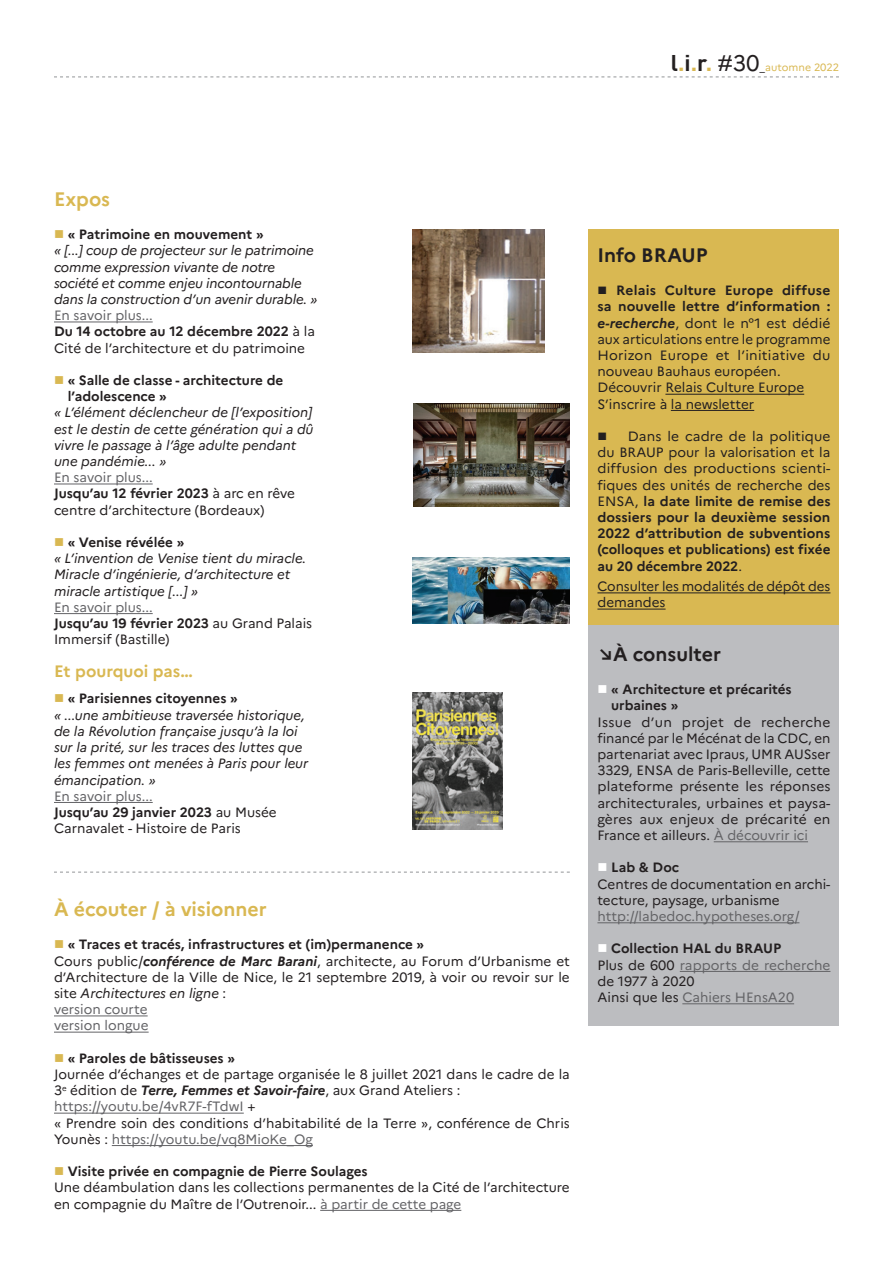
<style>
.page{position:relative;width:893px;height:1263px;background:#fff}
.page>*{position:absolute;margin:0;border:0;box-sizing:border-box;transform-origin:0 0}
.t1{font:700 19.5px "Marianne";color:#d9b852}
.t2{font:700 19.5px "Marianne";color:#231f20}
.t3{font:700 16.5px "Marianne";color:#d9b852}
.t4{font:13.5px/16.2px "Marianne";color:#231f20}
.t5{font:italic 13.5px/16.2px "Marianne";color:#231f20}
.t6{font:700 13.5px/16.2px "Marianne";color:#231f20}
.t7{font:13.5px/16.2px "Marianne";color:#636366}
.t8{font:10.5px "Marianne";color:#d9b852}
.s1{font-family:"DIN Pro";font-weight:700;font-size:22.5px;color:#231f20}
.s2{font-family:"DIN Pro";font-weight:700;font-size:22.5px}
.s3{font-size:22.5px;color:#231f20}
.s4{color:#231f20}
.s5{color:#d9b852}
.s6{font-weight:700;font-style:normal}
.s7{color:#636366}
.s8{font-weight:700}
.s9{font-weight:700;font-style:italic}
.s10{font-style:italic}
.s11{font-weight:400}
.s12{color:#fff}
.s13{font-weight:700;color:#231f20}
</style>
<div class="page">
<hr style="left:54px;top:321px;width:99px;height:1px;background:#636366">
<hr style="left:54px;top:483px;width:99px;height:1px;background:#636366">
<hr style="left:54px;top:613px;width:99px;height:1px;background:#636366">
<hr style="left:54px;top:802px;width:99px;height:1px;background:#636366">
<svg style="left:54px;top:77px;width:785px;height:1px"></svg>
<hr style="left:54px;top:1015px;width:94px;height:1px;background:#636366">
<hr style="left:54px;top:1032px;width:95px;height:1px;background:#636366">
<hr style="left:54px;top:1113px;width:190px;height:1px;background:#636366">
<hr style="left:112px;top:1145px;width:201px;height:1px;background:#636366">
<hr style="left:320px;top:1210px;width:141px;height:1px;background:#636366">
<img style="left:413px;top:230px;width:131px;height:123px">
<div style="left:589px;top:230px;width:250px;height:395px;background:#d9b852"></div>
<hr style="left:665px;top:394px;width:139px;height:1px;background:#231f20">
<hr style="left:671px;top:410px;width:83px;height:1px;background:#231f20">
<hr style="left:597px;top:592px;width:233px;height:1px;background:#231f20">
<hr style="left:597px;top:609px;width:69px;height:1px;background:#231f20">
<div style="left:589px;top:625px;width:250px;height:401px;background:#bcbdc0"></div>
<hr style="left:714px;top:841px;width:94px;height:1px;background:#636366">
<hr style="left:597px;top:922px;width:202px;height:1px;background:#636366">
<hr style="left:680px;top:971px;width:150px;height:1px;background:#636366">
<hr style="left:682px;top:1003px;width:112px;height:1px;background:#636366">
<svg style="left:54px;top:872px;width:516px;height:1px"></svg>
<img style="left:413px;top:403px;width:156px;height:104px">
<img style="left:412px;top:557px;width:158px;height:67px">
<img style="left:412px;top:693px;width:91px;height:137px">
<p class="t8" style="left:671px;top:61px;width:170px"><span class="s1">l</span><span class="s2">.</span><span class="s1">i</span><span class="s2">.</span><span class="s1">r</span><span class="s2">.</span> <span class="s3">#30</span><span class="s4">_</span>automne 2022</p>
<h1 class="t1" style="left:54px;top:187px;width:58px">Expos</h1>
<p class="t5" style="left:54px;top:226px;width:265px"><span class="s5">■</span> <span class="s6">« Patrimoine en mouvement »<br></span>« [...] coup de projecteur sur le patrimoine comme expression vivante de notre société et comme enjeu incontournable dans la construction d’un avenir durable. »</p>
<p class="t4" style="left:54px;top:307px;width:262px"><span class="s7">En savoir plus...<br></span><span class="s8">Du 14 octobre au 12 décembre 2022</span> à la<br>Cité de l’architecture et du patrimoine</p>
<p class="t6" style="left:68px;top:372px;width:217px;text-indent:-14px"><span class="s5">■</span> « Salle de classe - architecture de l’adolescence »</p>
<p class="t5" style="left:54px;top:404px;width:261px">« L’élément déclencheur de [l’exposition] est le destin de cette génération qui a dû vivre le passage à l’âge adulte pendant une pandémie... »</p>
<p class="t4" style="left:54px;top:469px;width:243px"><span class="s7">En savoir plus...<br></span><span class="s8">Jusqu’au 12 février 2023</span> à arc en rêve centre d’architecture (Bordeaux)</p>
<p class="t5" style="left:54px;top:534px;width:254px"><span class="s5">■</span> <span class="s6">« Venise révélée »<br></span>« L’invention de Venise tient du miracle.<br>Miracle d’ingénierie, d’architecture et miracle artistique [...] »</p>
<p class="t4" style="left:54px;top:599px;width:260px"><span class="s7">En savoir plus...<br></span><span class="s8">Jusqu’au 19 février 2023</span> au Grand Palais<br>Immersif (Bastille)</p>
<p class="t3" style="left:54px;top:661px;width:140px">Et pourquoi pas…</p>
<p class="t5" style="left:54px;top:690px;width:256px"><span class="s5">■</span> <span class="s6">« Parisiennes citoyennes »<br></span>« ...une ambitieuse traversée historique, de la Révolution française jusqu’à la loi sur la prité, sur les traces des luttes que les femmes ont menées à Paris pour leur émancipation. »</p>
<p class="t4" style="left:54px;top:788px;width:224px"><span class="s7">En savoir plus...<br></span><span class="s8">Jusqu’au 29 janvier 2023</span> au Musée<br>Carnavalet - Histoire de Paris</p>
<h1 class="t1" style="left:54px;top:897px;width:214px">À écouter / à visionner</h1>
<p class="t4" style="left:54px;top:936px;width:517px"><span class="s5">■</span> <span class="s8">« Traces et tracés, infrastructures et (im)permanence »<br></span>Cours public/<span class="s9">conférence de Marc Barani</span>, architecte, au Forum d’Urbanisme et d’Architecture de la Ville de Nice, le 21 septembre 2019, à voir ou revoir sur le site <span class="s10">Architectures en ligne</span> :<br><span class="s7">version courte<br>version longue</span></p>
<p class="t4" style="left:54px;top:1050px;width:517px"><span class="s5">■</span> <span class="s8">« Paroles de bâtisseuses »<br></span>Journée d’échanges et de partage organisée le 8 juillet 2021 dans le cadre de la 3<sup>e</sup> édition de <span class="s9">Terre, Femmes et Savoir-faire</span>, aux Grand Ateliers : <span class="s7">https://youtu.be/4vR7F-fTdwI</span> +<br>« Prendre soin des conditions d’habitabilité de la Terre », conférence de Chris Younès : <span class="s7">https://youtu.be/vq8MioKe_Og</span></p>
<p class="t4" style="left:54px;top:1163px;width:517px"><span class="s5">■</span> <span class="s8">Visite privée en compagnie de Pierre Soulages<br></span>Une déambulation dans les collections permanentes de la Cité de l’architecture en compagnie du Maître de l’Outrenoir... <span class="s7">à partir de cette page</span></p>
<h1 class="t2" style="left:597px;top:243px;width:112px">Info BRAUP</h1>
<p class="t4" style="left:597px;top:282px;width:235px">■ <span class="s8">Relais Culture Europe diffuse sa nouvelle lettre d’information : </span><span class="s9">e-recherche</span>, dont le n°1 est dédié aux articulations entre le programme<br>Horizon Europe et l’initiative du nouveau Bauhaus européen.<br>Découvrir Relais Culture Europe<br>S’inscrire à la newsletter</p>
<p class="t6" style="left:597px;top:428px;width:235px;text-align:justify">■ <span class="s11">Dans le cadre de la politique du BRAUP pour la valorisation et la diffusion des productions scienti&shy;fiques des unités de recherche des ENSA,</span> la date limite de remise des dossiers pour la deuxième session 2022 d’attribution de subventions (colloques et publications) est fixée au 20 décembre 2022<span class="s11">.</span></p>
<p class="t4" style="left:597px;top:578px;width:234px">Consulter les modalités de dépôt des demandes</p>
<h1 class="t2" style="left:597px;top:642px;width:125px">↘À consulter</h1>
<p class="t6" style="left:611px;top:681px;width:182px;text-indent:-14px"><span class="s12">■</span> « Architecture et précarités urbaines »</p>
<p class="t4" style="left:597px;top:714px;width:235px;text-align:justify">Issue d’un projet de recherche financé par le Mécénat de la CDC, en partenariat avec Ipraus, UMR AUSser 3329, ENSA de Paris-Belleville, cette plateforme présente les réponses architecturales, urbaines et paysa&shy;gères aux enjeux de précarité en France et ailleurs. <span class="s7">À découvrir ici</span></p>
<p class="t4" style="left:597px;top:859px;width:235px"><span class="s12">■</span> <span class="s8">Lab &amp; Doc<br></span>Centres de documentation en archi&shy;tecture, paysage, urbanisme</p>
<p class="t7" style="left:597px;top:908px;width:204px">http://labedoc.hypotheses.org/</p>
<p class="t7" style="left:597px;top:940px;width:235px"><span class="s12">■</span> <span class="s13">Collection HAL du BRAUP<br></span><span class="s4">Plus de 600</span> rapports de recherche <span class="s4">de 1977 à 2020<br>Ainsi que les</span> Cahiers HEnsA20</p>
</div>
